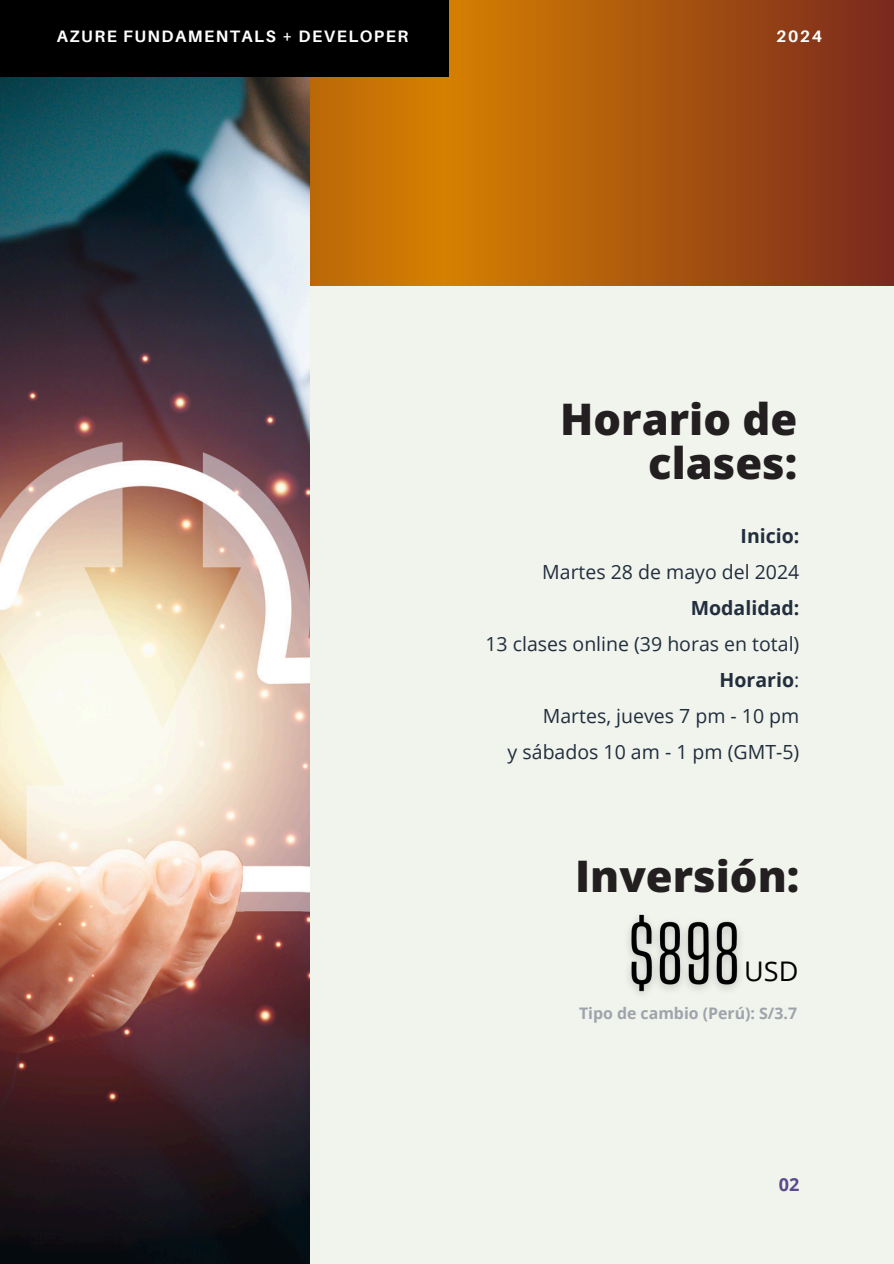
<style>
.page{position:relative;width:894px;height:1264px;background:#fff}
.page>*{position:absolute;margin:0;border:0;box-sizing:border-box;transform-origin:0 0}
.t1{font:800 43.5px/43.8px "Open Sans";color:#231f20;text-align:right}
.t2{font:27px "Open Sans";color:#000}
.t3{font:19.5px/36px "Open Sans";color:#222e3e;text-align:right}
.t4{font:700 18px "Open Sans";color:#5a498d}
.t5{font:700 16.5px "Aileron";letter-spacing:.09em;color:#fff}
.t6{font:700 15.9px "Open Sans";color:#9fa3ab}
.s1{font-weight:700}
</style>
<div class="page">
<div style="left:0;top:0;width:893px;height:1263px;background:#f0f4ec"></div>
<svg style="left:309px;top:0;width:584px;height:286px;background:#ad590d"></svg>
<img style="left:0;top:76px;width:309px;height:1187px">
<img style="left:628px;top:914px;width:112px;height:80px">
<div style="left:0;top:0;width:448px;height:76px;background:#000"></div>
<p class="t5" style="left:57px;top:26px;width:353px">AZURE FUNDAMENTALS + DEVELOPER</p>
<p class="t5" style="left:776px;top:26px;width:47px">2024</p>
<h2 class="t1" style="left:560px;top:396px;width:238px">Horario de clases:</h2>
<h3 class="t3" style="left:485px;top:517px;width:315px"><span class="s1">Inicio:<br></span>Martes 28 de mayo del 2024<br><span class="s1">Modalidad:<br></span>13 clases online (39 horas en total)<br><span class="s1">Horario</span>:<br>Martes, jueves 7 pm - 10 pm<br>y sábados 10 am - 1 pm (GMT-5)</h3>
<h4 class="t1" style="left:575px;top:853px;width:226px">Inversión:</h4>
<h5 class="t2" style="left:744px;top:952px;width:56px">USD</h5>
<p class="t6" style="left:579px;top:1002px;width:219px">Tipo de cambio (Perú): S/3.7</p>
<h2 class="t4" style="left:778px;top:1172px;width:22px">02</h2>
</div>
